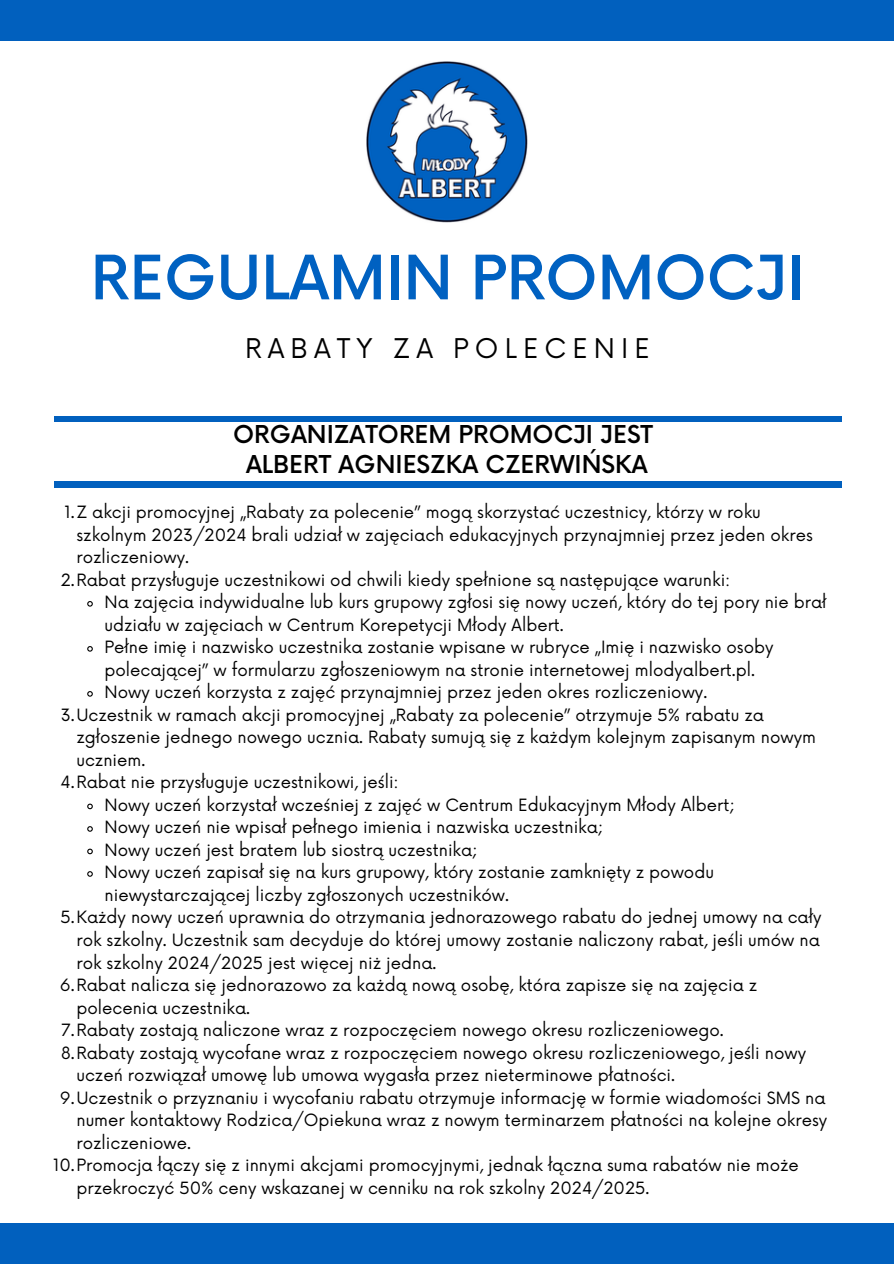
<style>
.page{position:relative;width:894px;height:1264px;background:#fff}
.page>*{position:absolute;margin:0;border:0;box-sizing:border-box;transform-origin:0 0}
.t1{font:500 59.55px "Now";color:#0061c1}
.t2{font:26.4px "Now";letter-spacing:.23em;color:#000}
.t3{font:500 24px/30.3px "Now";color:#000;text-align:center}
.t4{font:16.5px/22.5px "Now";color:#000}
</style>
<div class="page">
<div style="left:0;top:0;width:893px;height:1263px;background:#0160be"></div>
<div style="left:0;top:41px;width:893px;height:1181px;background:#fff"></div>
<div style="left:54px;top:416px;width:787px;height:6px;background:#0160be"></div>
<div style="left:54px;top:482px;width:787px;height:5px;background:#0160be"></div>
<img style="left:366px;top:61px;width:161px;height:161px">
<svg style="left:87px;top:601px;width:6px;height:6px"></svg>
<svg style="left:87px;top:646px;width:6px;height:6px"></svg>
<svg style="left:87px;top:691px;width:6px;height:6px"></svg>
<svg style="left:87px;top:803px;width:6px;height:7px"></svg>
<svg style="left:87px;top:826px;width:6px;height:6px"></svg>
<svg style="left:87px;top:848px;width:6px;height:7px"></svg>
<svg style="left:87px;top:871px;width:6px;height:6px"></svg>
<p class="t1" style="left:91px;top:246px;width:715px">REGULAMIN PROMOCJI</p>
<h1 class="t2" style="left:245px;top:334px;width:406px">RABATY ZA POLECENIE</h1>
<p class="t3" style="left:233px;top:420px;width:421px">ORGANIZATOREM PROMOCJI JEST<br>ALBERT AGNIESZKA CZERWIŃSKA</p>
<h3 class="t4" style="left:76px;top:502px;width:737px;text-indent:-12px">1.Z akcji promocyjnej „Rabaty za polecenie” mogą skorzystać uczestnicy, którzy w roku szkolnym 2023/2024 brali udział w zajęciach edukacyjnych przynajmniej przez jeden okres rozliczeniowy.</h3>
<p class="t4" style="left:61px;top:569px;width:671px">2.Rabat przysługuje uczestnikowi od chwili kiedy spełnione są następujące warunki:</p>
<h2 class="t4" style="left:104px;top:592px;width:723px">Na zajęcia indywidualne lub kurs grupowy zgłosi się nowy uczeń, który do tej pory nie brał udziału w zajęciach w Centrum Korepetycji Młody Albert.</h2>
<p class="t4" style="left:104px;top:637px;width:670px">Pełne imię i nazwisko uczestnika zostanie wpisane w rubryce „Imię i nazwisko osoby polecającej” w formularzu zgłoszeniowym na stronie internetowej mlodyalbert.pl.</p>
<p class="t4" style="left:104px;top:682px;width:604px">Nowy uczeń korzysta z zajęć przynajmniej przez jeden okres rozliczeniowy.</p>
<p class="t4" style="left:76px;top:704px;width:741px;text-indent:-16px">3.Uczestnik w ramach akcji promocyjnej „Rabaty za polecenie” otrzymuje 5% rabatu za zgłoszenie jednego nowego ucznia. Rabaty sumują się z każdym kolejnym zapisanym nowym uczniem.</p>
<p class="t4" style="left:61px;top:772px;width:339px">4.Rabat nie przysługuje uczestnikowi, jeśli:</p>
<p class="t4" style="left:104px;top:794px;width:631px">Nowy uczeń korzystał wcześniej z zajęć w Centrum Edukacyjnym Młody Albert;</p>
<p class="t4" style="left:104px;top:817px;width:500px">Nowy uczeń nie wpisał pełnego imienia i nazwiska uczestnika;</p>
<p class="t4" style="left:104px;top:839px;width:374px">Nowy uczeń jest bratem lub siostrą uczestnika;</p>
<p class="t4" style="left:104px;top:862px;width:611px">Nowy uczeń zapisał się na kurs grupowy, który zostanie zamknięty z powodu niewystarczającej liczby zgłoszonych uczestników.</p>
<p class="t4" style="left:76px;top:907px;width:746px;text-align:justify;text-indent:-16px">5.Każdy nowy uczeń uprawnia do otrzymania jednorazowego rabatu do jednej umowy na cały rok szkolny. Uczestnik sam decyduje do której umowy zostanie naliczony rabat, jeśli umów na rok szkolny 2024/2025 jest więcej niż jedna.</p>
<p class="t4" style="left:76px;top:974px;width:682px;text-indent:-17px">6.Rabat nalicza się jednorazowo za każdą nową osobę, która zapisze się na zajęcia z polecenia uczestnika.</p>
<p class="t4" style="left:61px;top:1019px;width:664px">7.Rabaty zostają naliczone wraz z rozpoczęciem nowego okresu rozliczeniowego.</p>
<p class="t4" style="left:76px;top:1042px;width:731px;text-indent:-15px">8.Rabaty zostają wycofane wraz z rozpoczęciem nowego okresu rozliczeniowego, jeśli nowy uczeń rozwiązał umowę lub umowa wygasła przez nieterminowe płatności.</p>
<p class="t4" style="left:76px;top:1087px;width:752px;text-align:justify;text-indent:-17px">9.Uczestnik o przyznaniu i wycofaniu rabatu otrzymuje informację w formie wiadomości SMS na numer kontaktowy Rodzica/Opiekuna wraz z nowym terminarzem płatności na kolejne okresy rozliczeniowe.</p>
<p class="t4" style="left:76px;top:1154px;width:723px;text-indent:-23px">10.Promocja łączy się z innymi akcjami promocyjnymi, jednak łączna suma rabatów nie może przekroczyć 50% ceny wskazanej w cenniku na rok szkolny 2024/2025.</p>
</div>
